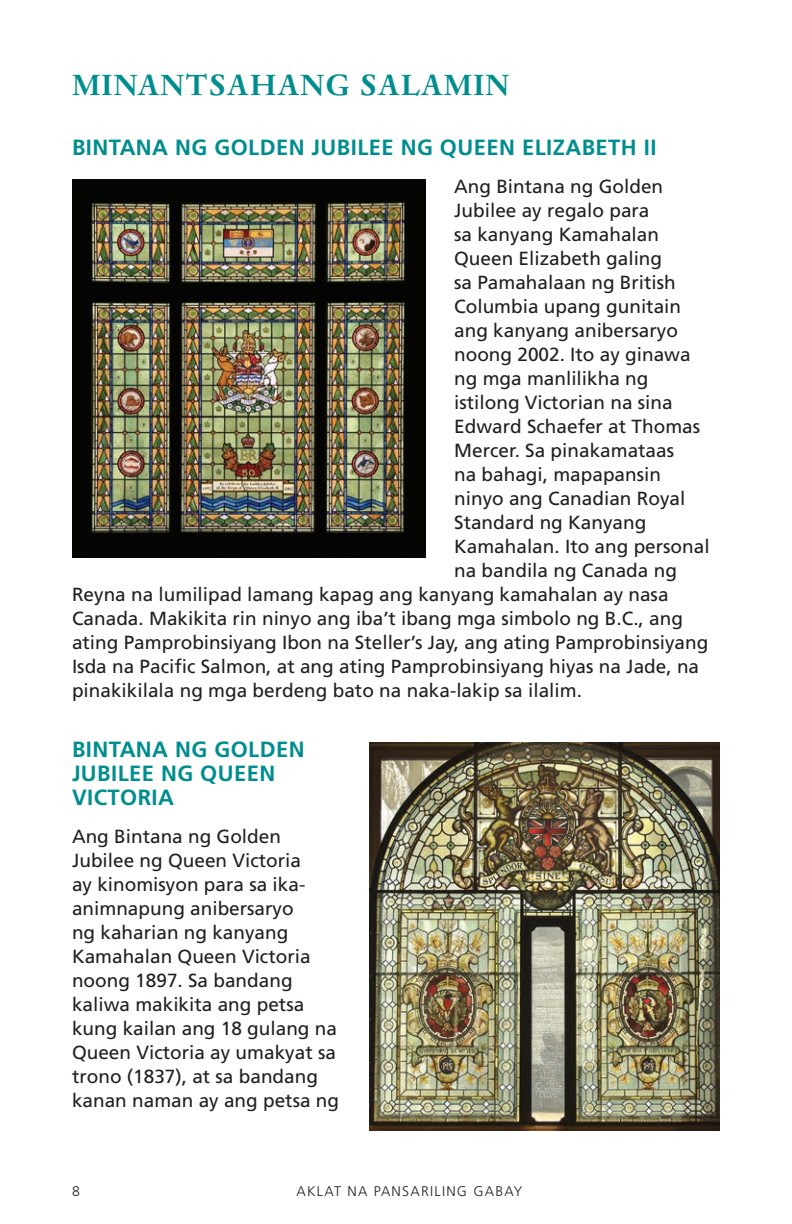
<style>
.page{position:relative;width:792px;height:1224px;background:#fff}
.page>*{position:absolute;margin:0;border:0;box-sizing:border-box;transform-origin:0 0}
.t1{font:700 34px "Dante MT Pro";letter-spacing:.035em;color:#008d8f}
.t2{font:700 22px/24px "Frutiger LT Std";letter-spacing:.02em;color:#008d8f}
.t3{font:19px/24px "Frutiger LT Std";color:#231f20}
.t4{font:300 14px "Frutiger LT Std";letter-spacing:.09em;color:#231f20}
</style>
<div class="page">
<img style="left:72px;top:180px;width:353px;height:377px">
<img style="left:369px;top:742px;width:351px;height:388px">
<h1 class="t1" style="left:72px;top:65px;width:439px">MINANTSAHANG SALAMIN</h1>
<p class="t2" style="left:72px;top:135px;width:586px">BINTANA NG GOLDEN JUBILEE NG QUEEN ELIZABETH II</p>
<p class="t3" style="left:454px;top:175px;width:211px">Ang Bintana ng Golden</p>
<p class="t3" style="left:454px;top:199px;width:197px">Jubilee ay regalo para</p>
<p class="t3" style="left:454px;top:223px;width:206px">sa kanyang Kamahalan</p>
<p class="t3" style="left:454px;top:247px;width:210px">Queen Elizabeth galing</p>
<p class="t3" style="left:454px;top:271px;width:223px">sa Pamahalaan ng British</p>
<p class="t3" style="left:454px;top:295px;width:228px">Columbia upang gunitain</p>
<p class="t3" style="left:454px;top:319px;width:225px">ang kanyang anibersaryo</p>
<p class="t3" style="left:454px;top:343px;width:238px">noong 2002. Ito ay ginawa</p>
<p class="t3" style="left:454px;top:367px;width:196px">ng mga manlilikha ng</p>
<p class="t3" style="left:454px;top:391px;width:220px">istilong Victorian na sina</p>
<p class="t3" style="left:454px;top:415px;width:248px">Edward Schaefer at Thomas</p>
<p class="t3" style="left:454px;top:439px;width:222px">Mercer. Sa pinakamataas</p>
<p class="t3" style="left:454px;top:463px;width:208px">na bahagi, mapapansin</p>
<p class="t3" style="left:454px;top:487px;width:233px">ninyo ang Canadian Royal</p>
<p class="t3" style="left:454px;top:511px;width:194px">Standard ng Kanyang</p>
<p class="t3" style="left:454px;top:535px;width:257px">Kamahalan. Ito ang personal</p>
<p class="t3" style="left:454px;top:559px;width:224px">na bandila ng Canada ng</p>
<p class="t3" style="left:72px;top:583px;width:598px">Reyna na lumilipad lamang kapag ang kanyang kamahalan ay nasa</p>
<p class="t3" style="left:72px;top:607px;width:612px">Canada. Makikita rin ninyo ang iba’t ibang mga simbolo ng B.C., ang</p>
<p class="t3" style="left:72px;top:631px;width:638px">ating Pamprobinsiyang Ibon na Steller’s Jay, ang ating Pamprobinsiyang</p>
<p class="t3" style="left:72px;top:655px;width:629px">Isda na Pacific Salmon, at ang ating Pamprobinsiyang hiyas na Jade, na</p>
<p class="t3" style="left:72px;top:679px;width:512px">pinakikilala ng mga berdeng bato na naka-lakip sa ilalim.</p>
<p class="t2" style="left:72px;top:738px;width:234px">BINTANA NG GOLDEN<br>JUBILEE NG QUEEN<br>VICTORIA</p>
<p class="t3" style="left:72px;top:825px;width:269px">Ang Bintana ng Golden<br>Jubilee ng Queen Victoria<br>ay kinomisyon para sa ika&shy;animnapung anibersaryo<br>ng kaharian ng kanyang<br>Kamahalan Queen Victoria noong 1897. Sa bandang kaliwa makikita ang petsa kung kailan ang 18 gulang na<br>Queen Victoria ay umakyat sa trono (1837), at sa bandang kanan naman ay ang petsa ng</p>
<p class="t4" style="left:72px;top:1183px;width:9px">8</p>
<p class="t4" style="left:297px;top:1183px;width:227px">AKLAT NA PANSARILING GABAY</p>
</div>
